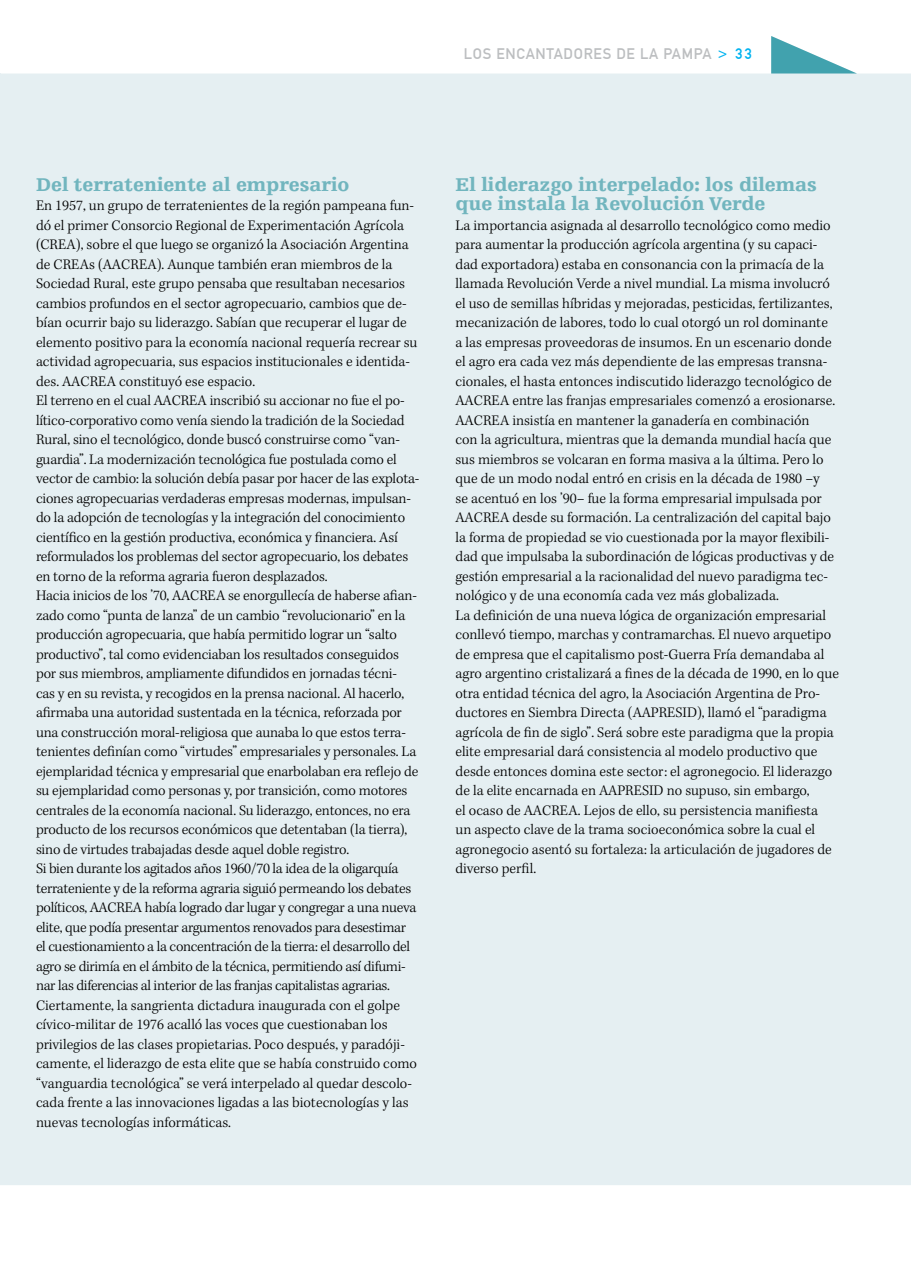
<style>
.page{position:relative;width:911px;height:1263px;background:#fff}
.page>*{position:absolute;margin:0;border:0;box-sizing:border-box;transform-origin:0 0}
.t1{font:900 19.5px/19.5px "Egyptienne F";color:#71b5be}
.t2{font:300 15px/19.5px "Kepler Std";letter-spacing:-.005em;color:#000}
.t3{font:15px "DIN1451 Mittelschrift";letter-spacing:.05em;color:#bcbec0}
.s1{color:#00b3f0}
</style>
<div class="page">
<div style="left:0;top:73px;width:911px;height:1112px;background:#e5eff2"></div>
<svg style="left:771px;top:36px;width:86px;height:38px"></svg>
<p class="t3" style="left:464px;top:45px;width:290px">LOS ENCANTADORES DE LA PAMPA <span class="s1">&gt; 33</span></p>
<h1 class="t1" style="left:36px;top:175px;width:315px">Del terrateniente al empresario</h1>
<p class="t2" style="left:36px;top:196px;width:385px">En 1957, un grupo de terratenientes de la región pampeana fun&shy;dó el primer Consorcio Regional de Experimentación Agrícola (CREA), sobre el que luego se organizó la Asociación Argentina de CREAs (AACREA). Aunque también eran miembros de la Sociedad Rural, este grupo pensaba que resultaban necesarios cambios profundos en el sector agropecuario, cambios que de&shy;bían ocurrir bajo su liderazgo. Sabían que recuperar el lugar de elemento positivo para la economía nacional requería recrear su actividad agropecuaria, sus espacios institucionales e identida&shy;des. AACREA constituyó ese espacio.<br>El terreno en el cual AACREA inscribió su accionar no fue el po&shy;lítico-corporativo como venía siendo la tradición de la Sociedad Rural, sino el tecnológico, donde buscó construirse como “van&shy;guardia”. La modernización tecnológica fue postulada como el vector de cambio: la solución debía pasar por hacer de las explota&shy;ciones agropecuarias verdaderas empresas modernas, impulsan&shy;do la adopción de tecnologías y la integración del conocimiento científico en la gestión productiva, económica y financiera. Así reformulados los problemas del sector agropecuario, los debates en torno de la reforma agraria fueron desplazados.<br>Hacia inicios de los ’70, AACREA se enorgullecía de haberse afian&shy;zado como “punta de lanza” de un cambio “revolucionario” en la producción agropecuaria, que había permitido lograr un “salto productivo”, tal como evidenciaban los resultados conseguidos por sus miembros, ampliamente difundidos en jornadas técni&shy;cas y en su revista, y recogidos en la prensa nacional. Al hacerlo, afirmaba una autoridad sustentada en la técnica, reforzada por una construcción moral-religiosa que aunaba lo que estos terra&shy;tenientes definían como “virtudes” empresariales y personales. La ejemplaridad técnica y empresarial que enarbolaban era reflejo de su ejemplaridad como personas y, por transición, como motores centrales de la economía nacional. Su liderazgo, entonces, no era producto de los recursos económicos que detentaban (la tierra), sino de virtudes trabajadas desde aquel doble registro.<br>Si bien durante los agitados años 1960/70 la idea de la oligarquía terrateniente y de la reforma agraria siguió permeando los debates políticos, AACREA había logrado dar lugar y congregar a una nueva elite, que podía presentar argumentos renovados para desestimar el cuestionamiento a la concentración de la tierra: el desarrollo del agro se dirimía en el ámbito de la técnica, permitiendo así difumi&shy;nar las diferencias al interior de las franjas capitalistas agrarias.<br>Ciertamente, la sangrienta dictadura inaugurada con el golpe cívico-militar de 1976 acalló las voces que cuestionaban los privilegios de las clases propietarias. Poco después, y paradóji&shy;camente, el liderazgo de esta elite que se había construido como “vanguardia tecnológica” se verá interpelado al quedar descolo&shy;cada frente a las innovaciones ligadas a las biotecnologías y las nuevas tecnologías informáticas.</p>
<h1 class="t1" style="left:455px;top:175px;width:363px">El liderazgo interpelado: los dilemas que instala la Revolución Verde</h1>
<p class="t2" style="left:455px;top:216px;width:385px">La importancia asignada al desarrollo tecnológico como medio para aumentar la producción agrícola argentina (y su capaci&shy;dad exportadora) estaba en consonancia con la primacía de la llamada Revolución Verde a nivel mundial. La misma involucró el uso de semillas híbridas y mejoradas, pesticidas, fertilizantes, mecanización de labores, todo lo cual otorgó un rol dominante<br>a las empresas proveedoras de insumos. En un escenario donde el agro era cada vez más dependiente de las empresas transna&shy;cionales, el hasta entonces indiscutido liderazgo tecnológico de AACREA entre las franjas empresariales comenzó a erosionarse.<br>AACREA insistía en mantener la ganadería en combinación<br>con la agricultura, mientras que la demanda mundial hacía que sus miembros se volcaran en forma masiva a la última. Pero lo que de un modo nodal entró en crisis en la década de 1980 –y<br>se acentuó en los ’90– fue la forma empresarial impulsada por AACREA desde su formación. La centralización del capital bajo la forma de propiedad se vio cuestionada por la mayor flexibili&shy;dad que impulsaba la subordinación de lógicas productivas y de gestión empresarial a la racionalidad del nuevo paradigma tec&shy;nológico y de una economía cada vez más globalizada.<br>La definición de una nueva lógica de organización empresarial conllevó tiempo, marchas y contramarchas. El nuevo arquetipo de empresa que el capitalismo post-Guerra Fría demandaba al agro argentino cristalizará a fines de la década de 1990, en lo que otra entidad técnica del agro, la Asociación Argentina de Pro&shy;ductores en Siembra Directa (AAPRESID), llamó el “paradigma agrícola de fin de siglo”. Será sobre este paradigma que la propia elite empresarial dará consistencia al modelo productivo que desde entonces domina este sector: el agronegocio. El liderazgo de la elite encarnada en AAPRESID no supuso, sin embargo,<br>el ocaso de AACREA. Lejos de ello, su persistencia manifiesta<br>un aspecto clave de la trama socioeconómica sobre la cual el agronegocio asentó su fortaleza: la articulación de jugadores de diverso perfil.</p>
</div>
